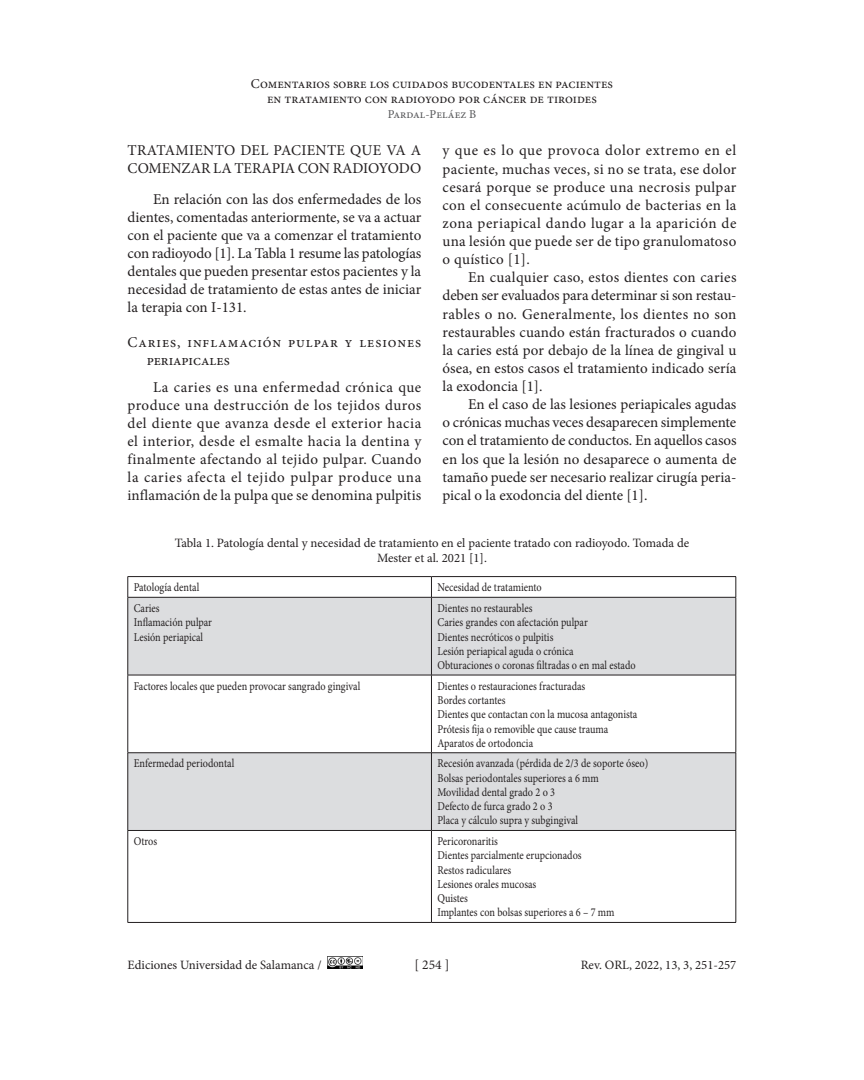
<style>
.page{position:relative;width:864px;height:1080px;background:#fff}
.page>*{position:absolute;margin:0;border:0;box-sizing:border-box;transform-origin:0 0}
.Texto{font:15px/18.1px "Minion Pro";letter-spacing:.005em;color:#231f20;text-align:justify}
._1_Subti_mayus{font:15px/18px "Minion Pro";color:#231f20}
._1-1_subti_versalita{font:15px/18px "Minion Pro";letter-spacing:.06em;color:#231f20}
.t1{font:13.5px/15px "Minion Pro";color:#231f20;text-align:center}
.Tabla_titulo{font:12.75px/15px "Minion Pro";color:#231f20;text-align:center}
.Celda_Izq{font:12px "Minion Pro";color:#231f20;scale:.85 1}
.t2{font:12px "Minion Pro";color:#57585a}
</style>
<div class="page">
<img style="left:328px;top:957px;width:34px;height:12px">
<svg style="left:129px;top:598px;width:607px;height:232px;fill:#dcdddf"></svg>
<hr style="left:128px;top:576px;width:303px;height:1px;background:#231f20">
<svg style="left:128px;top:577px;width:1px;height:20px"></svg>
<hr style="left:431px;top:576px;width:305px;height:1px;background:#231f20">
<svg style="left:431px;top:577px;width:1px;height:20px"></svg>
<svg style="left:736px;top:577px;width:1px;height:20px"></svg>
<hr style="left:128px;top:597px;width:303px;height:1px;background:#231f20">
<hr style="left:128px;top:598px;width:1px;height:77px;background:#231f20">
<hr style="left:431px;top:597px;width:305px;height:1px;background:#231f20">
<hr style="left:431px;top:598px;width:1px;height:77px;background:#231f20">
<hr style="left:736px;top:598px;width:1px;height:77px;background:#231f20">
<hr style="left:128px;top:675px;width:303px;height:1px;background:#231f20">
<hr style="left:128px;top:675px;width:1px;height:78px;background:#231f20">
<hr style="left:431px;top:675px;width:305px;height:1px;background:#231f20">
<hr style="left:431px;top:675px;width:1px;height:78px;background:#231f20">
<hr style="left:736px;top:675px;width:1px;height:78px;background:#231f20">
<hr style="left:128px;top:752px;width:303px;height:1px;background:#231f20">
<hr style="left:128px;top:753px;width:1px;height:77px;background:#231f20">
<hr style="left:431px;top:752px;width:305px;height:1px;background:#231f20">
<hr style="left:431px;top:753px;width:1px;height:77px;background:#231f20">
<hr style="left:736px;top:753px;width:1px;height:77px;background:#231f20">
<hr style="left:128px;top:830px;width:303px;height:1px;background:#231f20">
<hr style="left:128px;top:831px;width:1px;height:91px;background:#231f20">
<hr style="left:431px;top:830px;width:305px;height:1px;background:#231f20">
<hr style="left:431px;top:831px;width:1px;height:91px;background:#231f20">
<hr style="left:736px;top:831px;width:1px;height:91px;background:#231f20">
<hr style="left:128px;top:922px;width:303px;height:1px;background:#231f20">
<hr style="left:431px;top:922px;width:305px;height:1px;background:#231f20">
<p class="t1" style="left:251px;top:76px;width:364px">Comentarios sobre los cuidados bucodentales en pacientes en tratamiento con radioyodo por cáncer de tiroides</p>
<p class="t2" style="left:388px;top:106px;width:90px">Pardal-Peláez B</p>
<p class="Texto" style="left:443px;top:142px;width:295px">y que es lo que provoca dolor extremo en el paciente, muchas veces, si no se trata, ese dolor cesará porque se produce una necrosis pulpar con el consecuente acúmulo de bacterias en la zona periapical dando lugar a la aparición de una lesión que puede ser de tipo granulomatoso o quístico [1].</p>
<p class="Texto" style="left:443px;top:269px;width:295px;text-indent:26px">En cualquier caso, estos dientes con caries deben ser evaluados para determinar si son restau&shy;rables o no. Generalmente, los dientes no son restaurables cuando están fracturados o cuando la caries está por debajo de la línea de gingival u ósea, en estos casos el tratamiento indicado sería la exodoncia [1].</p>
<p class="Texto" style="left:443px;top:395px;width:295px;text-indent:26px">En el caso de las lesiones periapicales agudas o crónicas muchas veces desaparecen simplemente con el tratamiento de conductos. En aquellos casos en los que la lesión no desaparece o aumenta de tamaño puede ser necesario realizar cirugía peria&shy;pical o la exodoncia del diente [1].</p>
<p class="Tabla_titulo" style="left:175px;top:535px;width:516px">Tabla 1. Patología dental y necesidad de tratamiento en el paciente tratado con radioyodo. Tomada de<br>Mester et al. 2021 [1].</p>
<p class="Celda_Izq" style="left:134px;top:579px;width:79px">Patología dental</p>
<p class="Celda_Izq" style="left:437px;top:579px;width:124px">Necesidad de tratamiento</p>
<p class="Celda_Izq" style="left:134px;top:600px;width:32px">Caries</p>
<p class="Celda_Izq" style="left:134px;top:614px;width:94px">Inflamación pulpar</p>
<p class="Celda_Izq" style="left:134px;top:629px;width:83px">Lesión periapical</p>
<p class="_1_Subti_mayus" style="left:128px;top:142px;width:295px">TRATAMIENTO DEL PACIENTE QUE VA A<br>COMENZAR LA TERAPIA CON RADIOYODO</p>
<p class="Texto" style="left:128px;top:191px;width:295px;text-indent:26px">En relación con las dos enfermedades de los dientes, comentadas anteriormente, se va a actuar con el paciente que va a comenzar el tratamiento con radioyodo [1]. La Tabla 1 resume las patologías dentales que pueden presentar estos pacientes y la necesidad de tratamiento de estas antes de iniciar la terapia con I-131.</p>
<p class="_1-1_subti_versalita" style="left:147px;top:334px;width:276px;text-indent:-19px">Caries, inflamación pulpar y lesiones periapicales</p>
<p class="Texto" style="left:128px;top:378px;width:296px;text-indent:26px">La caries es una enfermedad crónica que produce una destrucción de los tejidos duros del diente que avanza desde el exterior hacia el interior, desde el esmalte hacia la dentina y finalmente afectando al tejido pulpar. Cuando la caries afecta el tejido pulpar produce una inflamación de la pulpa que se denomina pulpitis</p>
<p class="Celda_Izq" style="left:437px;top:600px;width:113px">Dientes no restaurables</p>
<p class="Celda_Izq" style="left:437px;top:614px;width:178px">Caries grandes con afectación pulpar</p>
<p class="Celda_Izq" style="left:437px;top:629px;width:138px">Dientes necróticos o pulpitis</p>
<p class="Celda_Izq" style="left:437px;top:643px;width:162px">Lesión periapical aguda o crónica</p>
<p class="Celda_Izq" style="left:437px;top:657px;width:235px">Obturaciones o coronas filtradas o en mal estado</p>
<p class="Celda_Izq" style="left:134px;top:678px;width:268px">Factores locales que pueden provocar sangrado gingival</p>
<p class="Celda_Izq" style="left:437px;top:678px;width:175px">Dientes o restauraciones fracturadas</p>
<p class="Celda_Izq" style="left:437px;top:692px;width:82px">Bordes cortantes</p>
<p class="Celda_Izq" style="left:437px;top:706px;width:237px">Dientes que contactan con la mucosa antagonista</p>
<p class="Celda_Izq" style="left:437px;top:721px;width:202px">Prótesis fija o removible que cause trauma</p>
<p class="Celda_Izq" style="left:437px;top:735px;width:114px">Aparatos de ortodoncia</p>
<p class="Celda_Izq" style="left:134px;top:756px;width:120px">Enfermedad periodontal</p>
<p class="Celda_Izq" style="left:437px;top:756px;width:250px">Recesión avanzada (pérdida de 2/3 de soporte óseo)</p>
<p class="Celda_Izq" style="left:437px;top:770px;width:192px">Bolsas periodontales superiores a 6 mm</p>
<p class="Celda_Izq" style="left:437px;top:784px;width:140px">Movilidad dental grado 2 o 3</p>
<p class="Celda_Izq" style="left:437px;top:798px;width:137px">Defecto de furca grado 2 o 3</p>
<p class="Celda_Izq" style="left:437px;top:813px;width:167px">Placa y cálculo supra y subgingival</p>
<p class="Celda_Izq" style="left:134px;top:833px;width:29px">Otros</p>
<p class="Celda_Izq" style="left:437px;top:833px;width:73px">Pericoronaritis</p>
<p class="Celda_Izq" style="left:437px;top:848px;width:171px">Dientes parcialmente erupcionados</p>
<p class="Celda_Izq" style="left:437px;top:862px;width:88px">Restos radiculares</p>
<p class="Celda_Izq" style="left:437px;top:876px;width:118px">Lesiones orales mucosas</p>
<p class="Celda_Izq" style="left:437px;top:890px;width:37px">Quistes</p>
<p class="Celda_Izq" style="left:437px;top:905px;width:210px">Implantes con bolsas superiores a 6 – 7 mm</p>
<p class="Tabla_titulo" style="left:128px;top:957px;width:196px">Ediciones Universidad de Salamanca /</p>
<p class="t1" style="left:415px;top:957px;width:36px">[ 254 ]</p>
<p class="Tabla_titulo" style="left:581px;top:957px;width:157px">Rev. ORL, 2022, 13, 3, 251-257</p>
</div>
